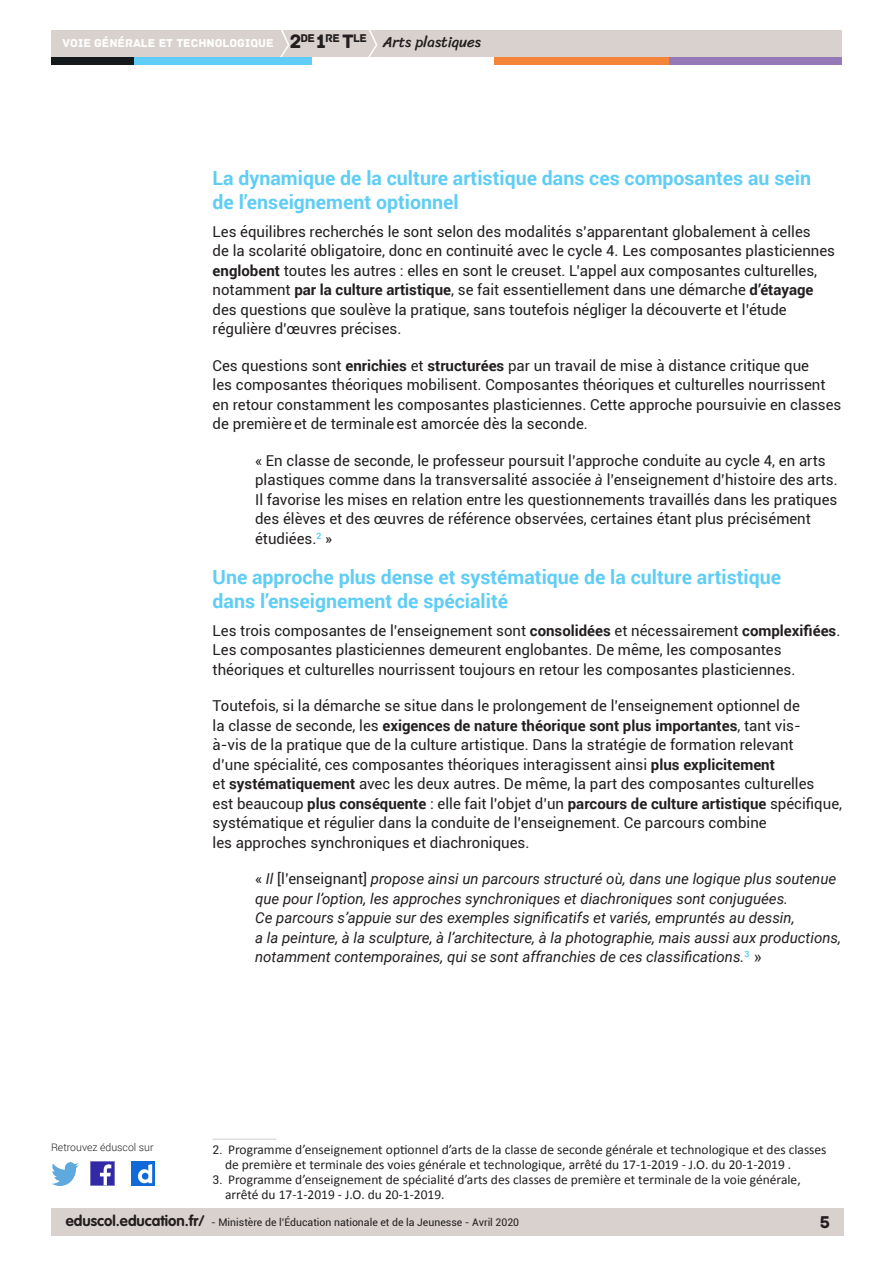
<style>
.page{position:relative;width:893px;height:1263px;background:#fff}
.page>*{position:absolute;margin:0;border:0;box-sizing:border-box;transform-origin:0 0}
._03_titre_2{font:700 19.5px/23.4px "Roboto";color:#5fcdf5}
.t1{font:18px "Archive";color:#231f20}
.Texte_courant{font:15px/19.5px "Roboto";color:#231f20}
.Texte_courant-2{font:italic 15px/19.5px "Roboto";color:#231f20}
.t2{font:15px "Sriracha";color:#231f20}
._11_note_bas_de_page{font:13.5px/15px "Calibri";color:#231f20}
.t3{font:12px "Archive";color:#fff}
.t4{font:11.85px "Archive";color:#231f20}
.t5{font:10.5px "Roboto";color:#231f20}
.t6{font:300 10.5px "Roboto";color:#231f20}
.s1{font-size:20.4px}
.s2{font-size:20.4px;color:#231f20}
.s3{font-weight:700}
.s4{font-style:italic}
.s5{font-style:normal}
.s6{font-family:"Arial";font-style:normal}
.s7{font-family:"Roboto";font-size:12px}
.s8{font-family:"VAG Rounded Std";font-weight:700;font-size:15px}
</style>
<div class="page">
<div style="left:51px;top:30px;width:791px;height:27px;background:#d8d1ce"></div>
<svg style="left:280px;top:30px;width:10px;height:27px"></svg>
<svg style="left:368px;top:30px;width:10px;height:27px"></svg>
<div style="left:133px;top:57px;width:179px;height:8px;background:#5fcdf5"></div>
<div style="left:51px;top:57px;width:82px;height:8px;background:#141a1c"></div>
<div style="left:667px;top:57px;width:175px;height:8px;background:#957ab7"></div>
<div style="left:494px;top:57px;width:175px;height:8px;background:#f48437"></div>
<div style="left:51px;top:1209px;width:792px;height:27px;background:#d8d1ce"></div>
<img style="left:91px;top:1162px;width:23px;height:23px">
<img style="left:51px;top:1163px;width:28px;height:22px">
<img style="left:132px;top:1162px;width:22px;height:23px">
<hr style="left:213px;top:1138px;width:63px;height:2px;background:#d8d1ce">
<p class="t4" style="left:300px;top:31px;width:68px">DE <span class="s1">1</span>RE <span class="s1">T</span>LE</p>
<p class="t3" style="left:63px;top:36px;width:240px">VOIE GÉNÉRALE ET TECHNOLOGIQUE <span class="s2">2</span></p>
<p class="t2" style="left:383px;top:33px;width:100px">Arts plastiques</p>
<p class="_03_titre_2" style="left:213px;top:166px;width:600px">La dynamique de la culture artistique dans ces composantes au sein de l’enseignement optionnel</p>
<p class="Texte_courant" style="left:213px;top:221px;width:624px">Les équilibres recherchés le sont selon des modalités s’apparentant globalement à celles<br>de la scolarité obligatoire, donc en continuité avec le cycle 4. Les composantes plasticiennes <span class="s3">englobent</span> toutes les autres : elles en sont le creuset. L’appel aux composantes culturelles, notamment <span class="s3">par la culture artistique</span>, se fait essentiellement dans une démarche <span class="s3">d’étayage </span>des questions que soulève la pratique, sans toutefois négliger la découverte et l’étude régulière d’œuvres précises.</p>
<p class="Texte_courant" style="left:213px;top:355px;width:630px">Ces questions sont <span class="s3">enrichies</span> et <span class="s3">structurées</span> par un travail de mise à distance critique que<br>les composantes théoriques mobilisent. Composantes théoriques et culturelles nourrissent en retour constamment les composantes plasticiennes. Cette approche poursuivie en classes de première et de terminale est amorcée dès la seconde.</p>
<p class="Texte_courant" style="left:255px;top:450px;width:584px">« En classe de seconde, le professeur poursuit l’approche conduite au cycle 4, en arts plastiques comme dans la transversalité associée <span class="s4">à</span> l’enseignement d’histoire des arts.<br>Il favorise les mises en relation entre les questionnements travaillés dans les pratiques des élèves et des œuvres de référence observées, certaines étant plus précisément étudiées.<sup>2</sup> »</p>
<p class="_03_titre_2" style="left:213px;top:565px;width:570px">Une approche plus dense et systématique de la culture artistique dans l’enseignement de spécialité</p>
<p class="Texte_courant" style="left:213px;top:620px;width:629px">Les trois composantes de l’enseignement sont <span class="s3">consolidées</span> et nécessairement <span class="s3">complexifiées</span>.<br>Les composantes plasticiennes demeurent englobantes. De même, les composantes théoriques et culturelles nourrissent toujours en retour les composantes plasticiennes.</p>
<p class="Texte_courant" style="left:213px;top:695px;width:631px">Toutefois, si la démarche se situe dans le prolongement de l’enseignement optionnel de<br>la classe de seconde, les <span class="s3">exigences de nature théorique sont plus importantes</span>, tant vis-<br>à-vis de la pratique que de la culture artistique. Dans la stratégie de formation relevant<br>d’une spécialité, ces composantes théoriques interagissent ainsi <span class="s3">plus explicitement<br></span>et <span class="s3">systématiquement</span> avec les deux autres. De même, la part des composantes culturelles<br>est beaucoup <span class="s3">plus conséquente</span> : elle fait l’objet d’un <span class="s3">parcours de culture artistique</span> spécifique, systématique et régulier dans la conduite de l’enseignement. Ce parcours combine<br>les approches synchroniques et diachroniques.</p>
<p class="Texte_courant-2" style="left:255px;top:868px;width:587px"><span class="s5">«</span> Il <span class="s5">[l’enseignant]</span> propose ainsi un parcours structuré où, dans une logique plus soutenue que pour l’option, les approches synchroniques et diachroniques sont conjuguées.<br>Ce parcours s’appuie sur des exemples significatifs et variés, empruntés au dessin,<br>a la peinture, à la sculpture, à l’architecture, à la photographie, mais aussi aux productions, notamment contemporaines, qui se sont affranchies de ces classifications.<sup>3</sup> <span class="s6">»</span></p>
<p class="t6" style="left:51px;top:1140px;width:104px">Retrouvez éduscol sur</p>
<p class="_11_note_bas_de_page" style="left:225px;top:1142px;width:603px;text-indent:-12px"><span class="s7">2.</span> Programme d’enseignement optionnel d’arts de la classe de seconde générale et technologique et des classes de première et terminale des voies générale et technologique, arrêté du 17-1-2019 - J.O. du 20-1-2019 .</p>
<p class="_11_note_bas_de_page" style="left:225px;top:1172px;width:577px;text-indent:-12px"><span class="s7">3.</span> Programme d’enseignement de spécialité d’arts des classes de première et terminale de la voie générale, arrêté du 17-1-2019 - J.O. du 20-1-2019.</p>
<p class="t5" style="left:66px;top:1215px;width:455px"><span class="s8">eduscol.education.fr/</span> - Ministère de l’Éducation nationale et de la Jeunesse - Avril 2020</p>
<p class="t1" style="left:820px;top:1211px;width:12px">5</p>
</div>
